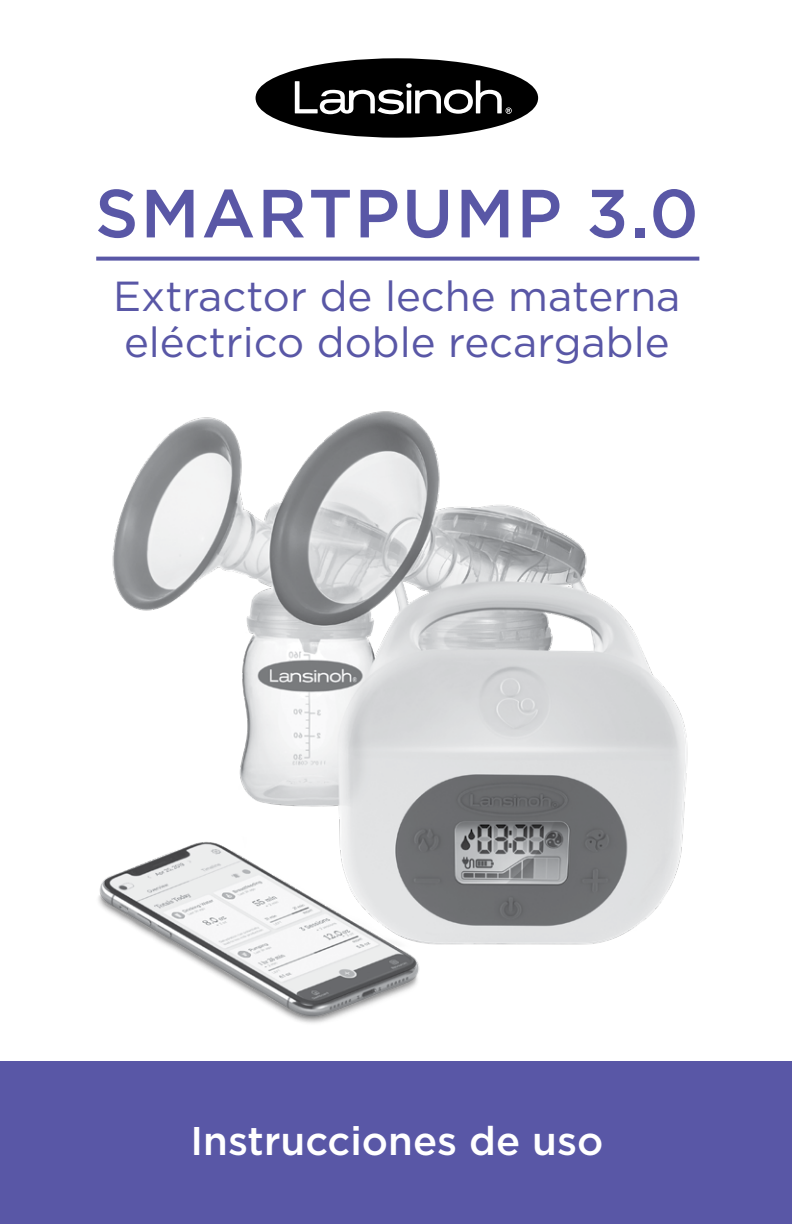
<style>
.page{position:relative;width:792px;height:1224px;background:#fff}
.page>*{position:absolute;margin:0;border:0;box-sizing:border-box;transform-origin:0 0}
.t1{font:500 68px "Gotham";letter-spacing:.03em;color:#5957a6}
.t2{font:42px/46px "Gotham";color:#5957a6}
.t3{font:500 40px "Gotham";color:#fff}
</style>
<div class="page">
<div style="left:0;top:1061px;width:792px;height:163px;background:#5957a6"></div>
<svg style="left:96px;top:257px;width:603px;height:4px;background:#6867ae"></svg>
<img style="left:98px;top:411px;width:590px;height:612px">
<svg style="left:256px;top:58px;width:282px;height:80px"></svg>
<h1 class="t1" style="left:95px;top:169px;width:605px">SMARTPUMP 3.0</h1>
<p class="t2" style="left:113px;top:273px;width:569px">Extractor de leche materna eléctrico doble recargable</p>
<p class="t3" style="left:191px;top:1114px;width:414px">Instrucciones de uso</p>
</div>
